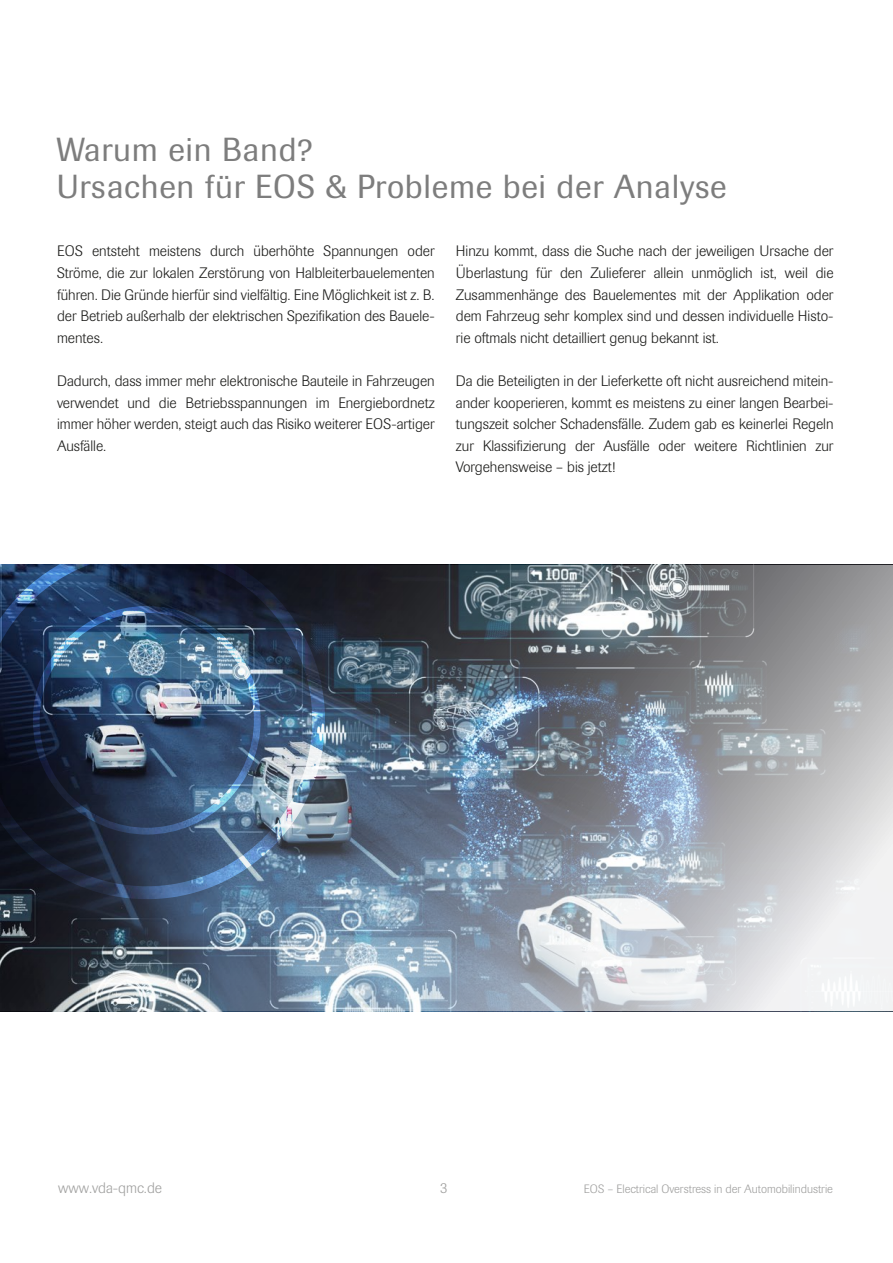
<style>
.page{position:relative;width:893px;height:1263px;background:#fff}
.page>*{position:absolute;margin:0;border:0;box-sizing:border-box;transform-origin:0 0}
.t1{font:33px/37.5px "Imago";letter-spacing:.02em;color:#7d7d7d}
.t2{font:300 15px/21.6px "Imago";color:#1d1d1b;text-align:justify}
.t3{font:300 15px "Imago";color:#a0a09f}
.t4{font:300 12px "Imago";color:#a0a09f}
</style>
<div class="page">
<img style="left:0;top:565px;width:893px;height:446px">
<h1 class="t1" style="left:57px;top:131px;width:671px">Warum ein Band?<br>Ursachen für EOS &amp; Probleme bei der Analyse</h1>
<p class="t2" style="left:57px;top:241px;width:379px">EOS entsteht meistens durch überhöhte Spannungen oder Ströme, die zur lokalen Zerstörung von Halbleiterbauelementen führen. Die Gründe hierfür sind vielfältig. Eine Möglichkeit ist z. B. der Betrieb außerhalb der elektrischen Spezifikation des Bauele&shy;mentes.</p>
<p class="t2" style="left:57px;top:370px;width:379px">Dadurch, dass immer mehr elektronische Bauteile in Fahrzeugen verwendet und die Betriebsspannungen im Energiebordnetz immer höher werden, steigt auch das Risiko weiterer EOS-artiger Ausfälle.</p>
<p class="t2" style="left:456px;top:241px;width:379px">Hinzu kommt, dass die Suche nach der jeweiligen Ursache der Überlastung für den Zulieferer allein unmöglich ist, weil die Zusammenhänge des Bauelementes mit der Applikation oder dem Fahrzeug sehr komplex sind und dessen individuelle Histo&shy;rie oftmals nicht detailliert genug bekannt ist.</p>
<p class="t2" style="left:456px;top:370px;width:379px">Da die Beteiligten in der Lieferkette oft nicht ausreichend mitein&shy;ander kooperieren, kommt es meistens zu einer langen Bearbei&shy;tungszeit solcher Schadensfälle. Zudem gab es keinerlei Regeln zur Klassifizierung der Ausfälle oder weitere Richtlinien zur Vorgehensweise – bis jetzt!</p>
<p class="t3" style="left:58px;top:1180px;width:105px">www.vda-qmc.de</p>
<p class="t3" style="left:440px;top:1180px;width:9px">3</p>
<p class="t4" style="left:584px;top:1182px;width:251px">EOS – Electrical Overstress in der Automobilindustrie</p>
</div>
